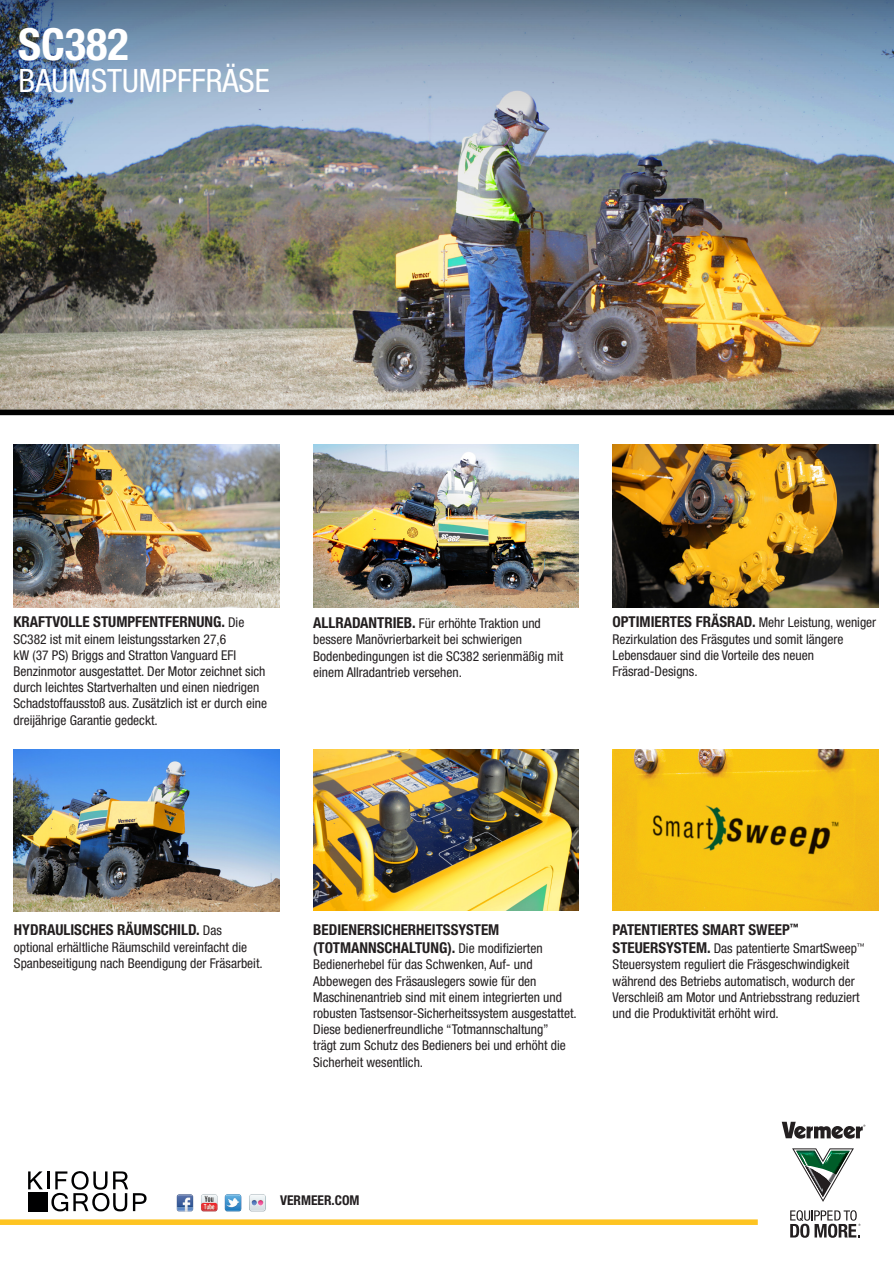
<style>
.page{position:relative;width:894px;height:1263px;background:#fff}
.page>*{position:absolute;margin:0;border:0;box-sizing:border-box;transform-origin:0 0}
.t1{font:700 condensed 44.25px "Helvetica Neue";color:#fff}
.t2{font:condensed 32.25px "Helvetica Neue";color:#fff}
.t3{font:700 condensed 15px/18px "Helvetica Neue";color:#231f20}
.t4{font:condensed 13.5px/16.2px "Helvetica Neue";color:#231f20}
.t5{font:700 condensed 13.5px "Helvetica Neue";color:#231f20}
.s1{font-weight:400;font-size:13.5px}
.s2{font-weight:700;font-size:15px}
</style>
<div class="page">
<img style="left:14px;top:444px;width:265px;height:163px">
<img style="left:313px;top:749px;width:265px;height:161px">
<img style="left:313px;top:444px;width:265px;height:163px">
<img style="left:14px;top:749px;width:265px;height:162px">
<img style="left:612px;top:444px;width:265px;height:163px">
<img style="left:612px;top:749px;width:266px;height:161px">
<img style="left:0;top:0;width:893px;height:409px">
<svg style="left:781px;top:1121px;width:84px;height:17px"></svg>
<svg style="left:790px;top:1210px;width:70px;height:27px"></svg>
<svg style="left:792px;top:1148px;width:61px;height:53px"></svg>
<div style="left:0;top:1219px;width:757px;height:6px;background:#fec422"></div>
<img style="left:177px;top:1194px;width:89px;height:18px">
<svg style="left:28px;top:1171px;width:118px;height:40px"></svg>
<div style="left:0;top:409px;width:893px;height:6px;background:#010101"></div>
<p class="t1" style="left:18px;top:17px;width:112px">SC382</p>
<p class="t2" style="left:19px;top:62px;width:252px">BAUMSTUMPFFRÄSE</p>
<p class="t3" style="left:14px;top:613px;width:232px">KRAFTVOLLE STUMPFENTFERNUNG. <span class="s1">Die</span></p>
<p class="t4" style="left:14px;top:630px;width:255px">SC382 ist mit einem leistungsstarken 27,6<br>kW (37 PS) Briggs and Stratton Vanguard EFI Benzinmotor ausgestattet. Der Motor zeichnet sich durch leichtes Startverhalten und einen niedrigen Schadstoffausstoß aus. Zusätzlich ist er durch eine dreijährige Garantie gedeckt.</p>
<p class="t4" style="left:313px;top:615px;width:251px"><span class="s2">ALLRADANTRIEB.</span> Für erhöhte Traktion und bessere Manövrierbarkeit bei schwierigen Bodenbedingungen ist die SC382 serienmäßig mit einem Allradantrieb versehen.</p>
<p class="t4" style="left:612px;top:614px;width:265px"><span class="s2">OPTIMIERTES FRÄSRAD.</span> Mehr Leistung, weniger<br>Rezirkulation des Fräsgutes und somit längere<br>Lebensdauer sind die Vorteile des neuen</p>
<p class="t4" style="left:612px;top:663px;width:87px">Fräsrad-Designs.</p>
<p class="t3" style="left:14px;top:921px;width:209px">HYDRAULISCHES RÄUMSCHILD. <span class="s1">Das</span></p>
<p class="t4" style="left:14px;top:938px;width:250px">optional erhältliche Räumschild vereinfacht die<br>Spanbeseitigung nach Beendigung der Fräsarbeit.</p>
<p class="t3" style="left:313px;top:920px;width:231px">BEDIENERSICHERHEITSSYSTEM (TOTMANNSCHALTUNG). <span class="s1">Die modifizierten</span></p>
<p class="t4" style="left:313px;top:956px;width:265px">Bedienerhebel für das Schwenken, Auf- und Abbewegen des Fräsauslegers sowie für den Maschinenantrieb sind mit einem integrierten und robusten Tastsensor-Sicherheitssystem ausgestattet.<br>Diese bedienerfreundliche “Totmannschaltung”<br>trägt zum Schutz des Bedieners bei und erhöht die Sicherheit wesentlich.</p>
<p class="t3" style="left:612px;top:920px;width:187px">PATENTIERTES SMART SWEEP<sup>™</sup></p>
<p class="t4" style="left:612px;top:940px;width:253px"><span class="s2">STEUERSYSTEM.</span> Das patentierte SmartSweep<sup>™ </sup>Steuersystem reguliert die Fräsgeschwindigkeit während des Betriebs automatisch, wodurch der Verschleiß am Motor und Antriebsstrang reduziert und die Produktivität erhöht wird.</p>
<p class="t5" style="left:280px;top:1192px;width:81px">VERMEER.COM</p>
</div>
